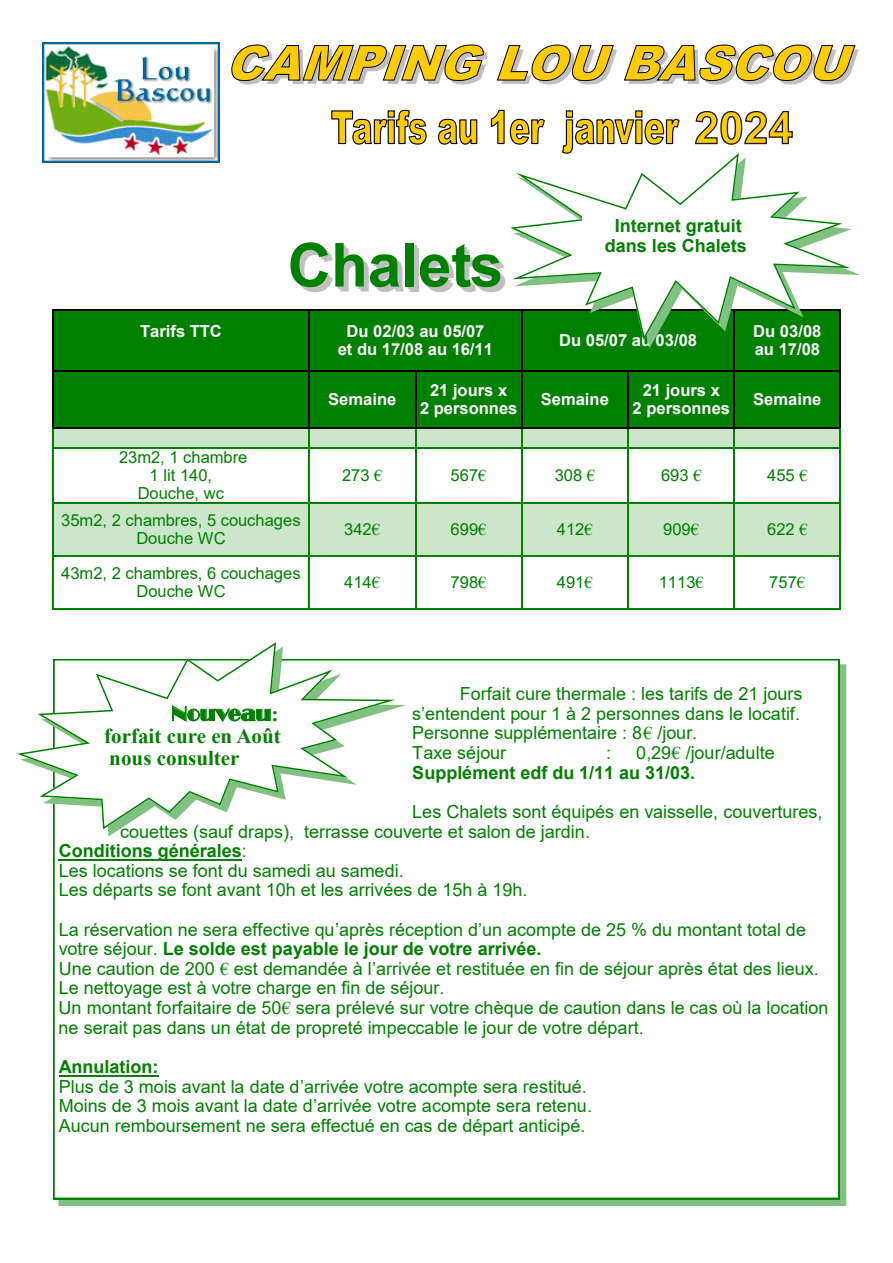
<style>
.page{position:relative;width:893px;height:1263px;background:#fff}
.page>*{position:absolute;margin:0;border:0;box-sizing:border-box;transform-origin:0 0}
.t1{font:700 44.4px "Arial";color:#fc0}
.t2{font:700 21px/21.9px "Times New Roman";color:#008000}
.t3{font:21px "Broadway";color:#008000}
.t4{font:18px/19.6px "Arial";color:#008000}
.t5{font:700 18px/19.6px "Arial";color:#008000}
.t6{font:700 16.65px "Arial";color:#fff}
.t7{font:16.65px "Arial";color:#008000}
.t8{font:16.5px/17.9px "Arial";color:#008000;text-align:center}
.t9{font:700 16.5px/18px "Arial";color:#fff;text-align:center}
.s1{font-family:"Times New Roman"}
.s2{font-family:"Times New Roman";font-weight:700}
.s3{font-weight:400}
.s4{font-family:"Times New Roman";font-weight:400}
.s5{font-weight:700}
</style>
<div class="page">
<svg style="left:59px;top:664px;width:787px;height:542px;background:#74ba74"></svg>
<svg style="left:53px;top:659px;width:787px;height:540px"></svg>
<hr style="left:59px;top:859px;width:183px;height:2px;background:#008000">
<hr style="left:59px;top:1075px;width:100px;height:1px;background:#008000">
<div style="left:52px;top:309px;width:257px;height:62px;background:#008000"></div>
<div style="left:309px;top:309px;width:213px;height:62px;background:#008000"></div>
<div style="left:734px;top:309px;width:107px;height:62px;background:#008000"></div>
<div style="left:522px;top:309px;width:212px;height:62px;background:#008000"></div>
<div style="left:52px;top:371px;width:257px;height:57px;background:#008000"></div>
<div style="left:309px;top:371px;width:106px;height:57px;background:#008000"></div>
<div style="left:415px;top:371px;width:107px;height:57px;background:#008000"></div>
<div style="left:522px;top:371px;width:106px;height:57px;background:#008000"></div>
<div style="left:628px;top:371px;width:106px;height:57px;background:#008000"></div>
<div style="left:734px;top:371px;width:107px;height:57px;background:#008000"></div>
<div style="left:52px;top:428px;width:257px;height:20px;background:#cce6cc"></div>
<div style="left:309px;top:428px;width:106px;height:20px;background:#cce6cc"></div>
<div style="left:415px;top:428px;width:107px;height:20px;background:#cce6cc"></div>
<div style="left:522px;top:428px;width:106px;height:20px;background:#cce6cc"></div>
<div style="left:628px;top:428px;width:106px;height:20px;background:#cce6cc"></div>
<div style="left:734px;top:428px;width:107px;height:20px;background:#cce6cc"></div>
<div style="left:52px;top:503px;width:257px;height:53px;background:#cce6cc"></div>
<div style="left:309px;top:503px;width:106px;height:53px;background:#cce6cc"></div>
<div style="left:415px;top:503px;width:107px;height:53px;background:#cce6cc"></div>
<div style="left:522px;top:503px;width:106px;height:53px;background:#cce6cc"></div>
<div style="left:628px;top:503px;width:106px;height:53px;background:#cce6cc"></div>
<div style="left:734px;top:503px;width:107px;height:53px;background:#cce6cc"></div>
<hr style="left:52px;top:309px;width:2px;height:119px;background:#000">
<hr style="left:308px;top:311px;width:2px;height:116px;background:#000">
<hr style="left:521px;top:311px;width:2px;height:116px;background:#000">
<hr style="left:734px;top:311px;width:1px;height:116px;background:#000">
<hr style="left:839px;top:309px;width:2px;height:119px;background:#000">
<hr style="left:415px;top:372px;width:1px;height:55px;background:#000">
<hr style="left:627px;top:372px;width:2px;height:55px;background:#000">
<hr style="left:52px;top:428px;width:2px;height:180px;background:#008000">
<hr style="left:308px;top:429px;width:2px;height:179px;background:#008000">
<hr style="left:415px;top:429px;width:1px;height:179px;background:#008000">
<hr style="left:521px;top:429px;width:2px;height:179px;background:#008000">
<hr style="left:627px;top:429px;width:2px;height:179px;background:#008000">
<hr style="left:734px;top:429px;width:1px;height:179px;background:#008000">
<hr style="left:839px;top:428px;width:2px;height:180px;background:#008000">
<hr style="left:52px;top:309px;width:789px;height:2px;background:#000">
<hr style="left:54px;top:371px;width:785px;height:1px;background:#000">
<hr style="left:54px;top:427px;width:785px;height:2px;background:#000">
<hr style="left:54px;top:447px;width:785px;height:1px;background:#008000">
<hr style="left:54px;top:502px;width:785px;height:2px;background:#008000">
<hr style="left:54px;top:556px;width:785px;height:1px;background:#008000">
<hr style="left:52px;top:608px;width:789px;height:2px;background:#008000">
<svg style="left:232px;top:45px;width:255px;height:40px"></svg>
<svg style="left:497px;top:45px;width:120px;height:40px"></svg>
<svg style="left:624px;top:45px;width:235px;height:40px"></svg>
<img style="left:42px;top:42px;width:177px;height:121px">
<svg style="left:408px;top:246px;width:8px;height:43px"></svg>
<div style="left:411px;top:248px;width:8px;height:43px;background:#c0c0c0"></div>
<svg style="left:290px;top:242px;width:114px;height:50px"></svg>
<div style="left:406px;top:243px;width:8px;height:43px;background:#008000"></div>
<svg style="left:420px;top:244px;width:85px;height:48px"></svg>
<svg style="left:510px;top:153px;width:340px;height:187px"></svg>
<div style="left:582px;top:213px;width:188px;height:59px;background:#fff"></div>
<svg style="left:53px;top:659px;width:353px;height:178px"></svg>
<svg style="left:17px;top:642px;width:378px;height:187px"></svg>
<svg style="left:172px;top:651px;width:99px;height:71px"></svg>
<svg style="left:331px;top:109px;width:96px;height:36px"></svg>
<svg style="left:438px;top:118px;width:40px;height:27px"></svg>
<svg style="left:490px;top:109px;width:55px;height:36px"></svg>
<svg style="left:562px;top:110px;width:118px;height:44px"></svg>
<svg style="left:695px;top:111px;width:98px;height:34px"></svg>
<h1 class="t1" style="left:695px;top:97px;width:100px">2024</h1>
<p class="t6" style="left:140px;top:319px;width:83px">Tarifs TTC</p>
<p class="t6" style="left:347px;top:319px;width:139px">Du 02/03 au 05/07</p>
<p class="t9" style="left:338px;top:340px;width:157px">et du 17/08 au 16/11</p>
<p class="t5" style="left:605px;top:216px;width:144px;text-align:center">Internet gratuit dans les Chalets</p>
<p class="t6" style="left:559px;top:328px;width:140px">Du 05/07 au 03/08</p>
<p class="t6" style="left:753px;top:319px;width:70px">Du 03/08</p>
<p class="t9" style="left:755px;top:340px;width:67px">au 17/08</p>
<p class="t8" style="left:119px;top:448px;width:130px">23m2, 1 chambre<br>1 lit 140,<br>Douche, wc</p>
<p class="t9" style="left:328px;top:391px;width:70px">Semaine</p>
<p class="t9" style="left:420px;top:382px;width:99px">21 jours x<br>2 personnes</p>
<p class="t9" style="left:541px;top:391px;width:70px">Semaine</p>
<p class="t9" style="left:633px;top:382px;width:99px">21 jours x<br>2 personnes</p>
<p class="t9" style="left:753px;top:391px;width:70px">Semaine</p>
<p class="t8" style="left:342px;top:466px;width:42px">273 <span class="s1">€</span></p>
<p class="t8" style="left:451px;top:466px;width:37px">567<span class="s1">€</span></p>
<p class="t8" style="left:555px;top:466px;width:42px">308 <span class="s1">€</span></p>
<p class="t8" style="left:661px;top:466px;width:42px">693 <span class="s1">€</span></p>
<p class="t8" style="left:767px;top:466px;width:42px">455 <span class="s1">€</span></p>
<p class="t8" style="left:61px;top:511px;width:241px">35m2, 2 chambres, 5 couchages<br>Douche WC</p>
<p class="t8" style="left:344px;top:520px;width:37px">342<span class="s1">€</span></p>
<p class="t8" style="left:451px;top:520px;width:37px">699<span class="s1">€</span></p>
<p class="t8" style="left:557px;top:520px;width:37px">412<span class="s1">€</span></p>
<p class="t8" style="left:663px;top:520px;width:37px">909<span class="s1">€</span></p>
<p class="t8" style="left:767px;top:520px;width:42px">622 <span class="s1">€</span></p>
<p class="t7" style="left:61px;top:562px;width:241px">43m2, 2 chambres, 6 couchages</p>
<p class="t8" style="left:136px;top:583px;width:91px">Douche WC</p>
<p class="t8" style="left:344px;top:573px;width:37px">414<span class="s1">€</span></p>
<p class="t8" style="left:451px;top:573px;width:37px">798<span class="s1">€</span></p>
<p class="t8" style="left:557px;top:573px;width:37px">491<span class="s1">€</span></p>
<p class="t8" style="left:659px;top:573px;width:46px">1113<span class="s1">€</span></p>
<p class="t8" style="left:769px;top:573px;width:37px">757<span class="s1">€</span></p>
<p class="t4" style="left:412px;top:684px;width:392px;text-indent:48px">Forfait cure thermale : les tarifs de 21 jours s’entendent pour 1 à 2 personnes dans le locatif.<br>Personne supplémentaire : 8<span class="s1">€</span> /jour.<br>Taxe séjour</p>
<p class="t3" style="left:172px;top:701px;width:108px">Nouveau<span class="s2">:</span></p>
<p class="t2" style="left:104px;top:724px;width:178px">forfait cure en Août nous consulter</p>
<p class="t5" style="left:412px;top:743px;width:364px;text-indent:224px"><span class="s3">0,29</span><span class="s4">€</span> <span class="s3">/jour/adulte<br></span>Supplément edf du 1/11 au 31/03.</p>
<p class="t4" style="left:412px;top:802px;width:412px">Les Chalets sont équipés en vaisselle, couvertures,</p>
<p class="t4" style="left:120px;top:821px;width:471px">couettes (sauf draps), terrasse couverte et salon de jardin.</p>
<p class="t5" style="left:59px;top:841px;width:190px">Conditions générales<span class="s3">:</span></p>
<p class="t4" style="left:59px;top:860px;width:346px">Les locations se font du samedi au samedi.</p>
<p class="t4" style="left:59px;top:880px;width:470px">Les départs se font avant 10h et les arrivées de 15h à 19h.</p>
<p class="t4" style="left:59px;top:919px;width:771px">La réservation ne sera effective qu’après réception d’un acompte de 25 % du montant total de votre séjour. <span class="s5">Le solde est payable le jour de votre arrivée.<br></span>Une caution de 200 <span class="s1">€</span> est demandée à l’arrivée et restituée en fin de séjour après état des lieux.<br>Le nettoyage est à votre charge en fin de séjour.<br>Un montant forfaitaire de 50<span class="s1">€</span> sera prélevé sur votre chèque de caution dans le cas où la location ne serait pas dans un état de propreté impeccable le jour de votre départ.</p>
<p class="t5" style="left:59px;top:1057px;width:101px">Annulation:</p>
<p class="t4" style="left:59px;top:1076px;width:535px">Plus de 3 mois avant la date d’arrivée votre acompte sera restitué.<br>Moins de 3 mois avant la date d’arrivée votre acompte sera retenu.<br>Aucun remboursement ne sera effectué en cas de départ anticipé.</p>
<p class="t4" style="left:606px;top:743px;width:7px">:</p>
</div>
